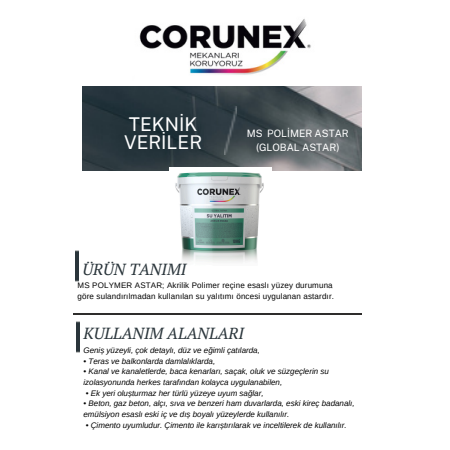
<style>
.page{position:relative;width:450px;height:450px;background:#fff}
.page>*{position:absolute;margin:0;border:0;box-sizing:border-box;transform-origin:0 0}
.t1{font:18.8px/17.2px "Public Sans";color:#fff}
.t2{font:italic 16px "PT Serif";color:#2a353b}
.t3{font:10px/14px "Public Sans";color:#fff;text-align:center}
.t4{font:italic 8px/10.8px "Arimo";color:#000}
.t5{font:8px/10.8px "Arimo";letter-spacing:.02em;color:#000}
</style>
<div class="page">
<img style="left:82px;top:87px;width:279px;height:84px">
<img style="left:225px;top:106px;width:12px;height:48px">
<img style="left:75px;top:250px;width:3px;height:32px">
<hr style="left:73px;top:313px;width:288px;height:1px;background:#2e2d2c">
<img style="left:139px;top:19px;width:172px;height:56px">
<img style="left:76px;top:321px;width:3px;height:32px">
<img style="left:170px;top:167px;width:102px;height:95px">
<p class="t1" style="left:124px;top:116px;width:80px">TEKNİK<br>VERİLER</p>
<p class="t2" style="left:82px;top:259px;width:105px">ÜRÜN TANIMI</p>
<h2 class="t3" style="left:247px;top:126px;width:104px">MS POLİMER ASTAR (GLOBAL ASTAR)</h2>
<h3 class="t5" style="left:78px;top:280px;width:258px">MS POLYMER ASTAR; Akrilik Polimer reçine esaslı yüzey durumuna göre sulandırılmadan kullanılan su yalıtımı öncesi uygulanan astardır.</h3>
<p class="t2" style="left:84px;top:322px;width:162px">KULLANIM ALANLARI</p>
<p class="t4" style="left:84px;top:345px;width:178px">Geniș yüzeyli, çok detaylı, düz ve eğimli çatılarda,</p>
<h2 class="t4" style="left:84px;top:356px;width:133px">• Teras ve balkonlarda damlalıklarda,</h2>
<p class="t4" style="left:84px;top:366px;width:247px">• Kanal ve kanaletlerde, baca kenarları, saçak, oluk ve süzgeçlerin su izolasyonunda herkes tarafından kolayca uygulanabilen,</p>
<p class="t4" style="left:86px;top:388px;width:179px">• Ek yeri olușturmaz her türlü yüzeye uyum sağlar,</p>
<p class="t4" style="left:84px;top:398px;width:273px">• Beton, gaz beton, alçı, sıva ve benzeri ham duvarlarda, eski kireç badanalı, emülsiyon esaslı eski iç ve dıș boyalı yüzeylerde kullanılır.</p>
<p class="t4" style="left:86px;top:420px;width:262px">• Çimento uyumludur. Çimento ile karıștırılarak ve inceltilerek de kullanılır.</p>
</div>
